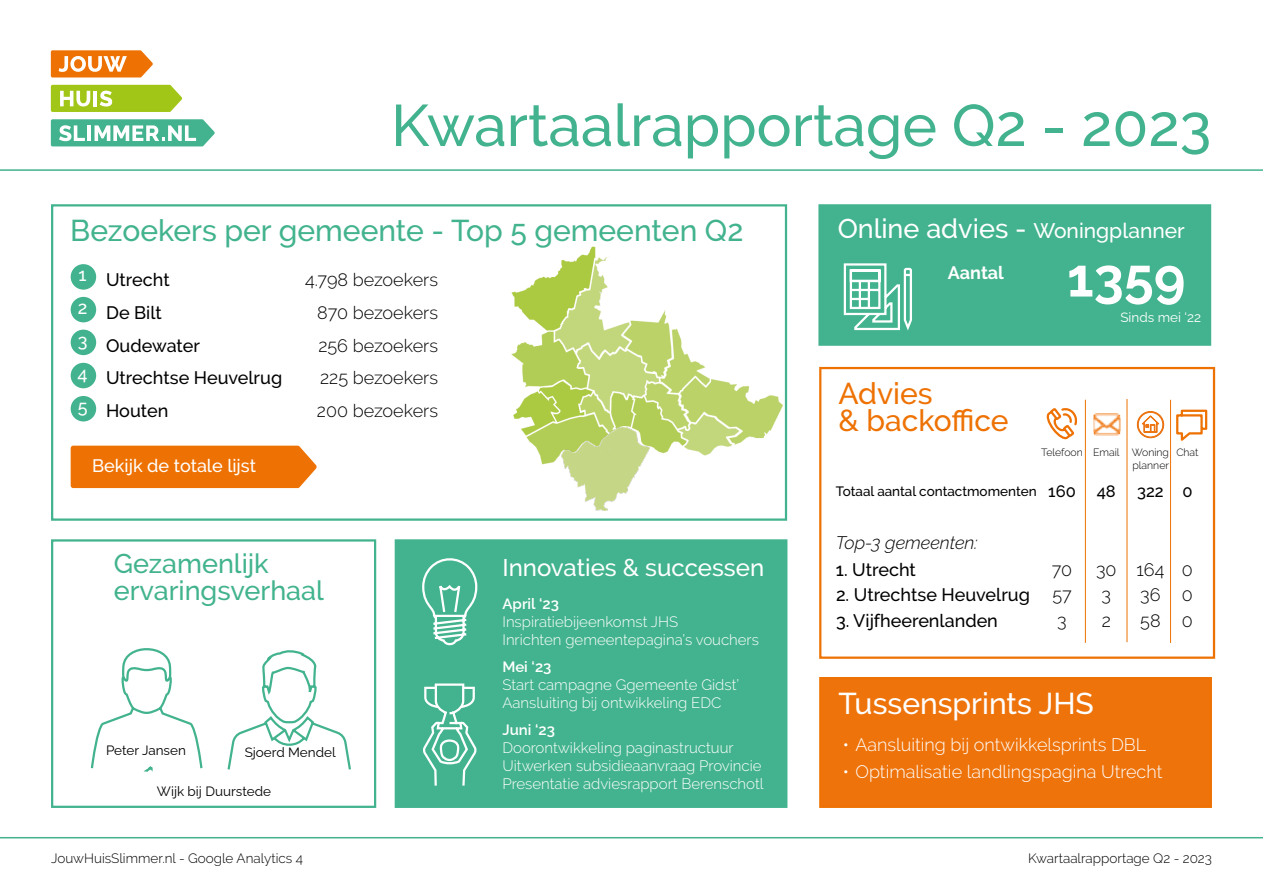
<style>
.page{position:relative;width:1263px;height:893px;background:#fff}
.page>*{position:absolute;margin:0;border:0;box-sizing:border-box;transform-origin:0 0}
.t1{font:500 58.5px "Raleway";color:#42b38e}
.t2{font:700 54px "Raleway";color:#fff}
.t3{font:500 30px "Raleway";color:#42b38e}
.t4{font:500 30px/27px "Raleway";color:#ee7203}
.t5{font:500 30px "Raleway";color:#fff}
.t6{font:500 27px/27px "Raleway";color:#42b38e}
.t7{font:500 27px "Raleway";color:#fff}
.t8{font:500 24px "Raleway";color:#fff}
.t9{font:500 18px "Raleway";color:#000}
.t10{font:300 18px "Raleway";color:#000}
.t11{font:300 18px "Raleway";color:#fff}
.t12{font:500 18px/33px "Raleway";color:#fff;text-align:justify}
.t13{font:italic 300 18px "Raleway";color:#000}
.t14{font:700 18px "Raleway";color:#fff}
.t15{font:500 16.5px "Raleway";color:#000}
.t16{font:300 15px/18px "Raleway";color:#fff}
.t17{font:600 15px "Raleway";color:#fff}
.t18{font:300 13.5px "Raleway";color:#000}
.t19{font:13.5px "Raleway";color:#000}
.t20{font:500 13.5px "Raleway";color:#000}
.t21{font:13.5px "Raleway";color:#fff}
.t22{font:300 10.5px/12.6px "Raleway";color:#000;text-align:right}
.s1{font-size:21px}
.s2{font-size:16.5px}
</style>
<div class="page">
<svg style="left:51px;top:50px;width:102px;height:27px"></svg>
<svg style="left:51px;top:85px;width:131px;height:27px;background:#b1cf3d"></svg>
<svg style="left:51px;top:119px;width:164px;height:27px"></svg>
<div style="left:51px;top:539px;width:325px;height:269px;border:2px solid #42b38e"></div>
<div style="left:819px;top:367px;width:396px;height:292px;border:2px solid #ee7203"></div>
<img style="left:511px;top:242px;width:277px;height:231px">
<div style="left:51px;top:204px;width:736px;height:317px;border:2px solid #42b38e"></div>
<div style="left:71px;top:446px;width:246px;height:42px;background:#ee7203"></div>
<div style="left:819px;top:205px;width:391px;height:140px;background:#42b38e"></div>
<div style="left:818px;top:204px;width:393px;height:142px;border:2px solid #42b38e"></div>
<div style="left:820px;top:678px;width:391px;height:129px;background:#ee730b"></div>
<div style="left:819px;top:677px;width:393px;height:131px;border:2px solid #ee7203"></div>
<hr style="left:0;top:837px;width:1263px;height:1px;background:#42b38e">
<hr style="left:0;top:169px;width:1263px;height:2px;background:#42b38e">
<div style="left:396px;top:540px;width:390px;height:267px;background:#42b38e"></div>
<div style="left:395px;top:539px;width:392px;height:269px;border:2px solid #42b38e"></div>
<div style="left:71px;top:264px;width:25px;height:26px;background:#42b38e;border-radius:50%"></div>
<div style="left:71px;top:297px;width:25px;height:25px;background:#42b38e;border-radius:50%"></div>
<div style="left:71px;top:330px;width:25px;height:25px;background:#42b38e;border-radius:50%"></div>
<div style="left:71px;top:363px;width:25px;height:25px;background:#42b38e;border-radius:50%"></div>
<div style="left:71px;top:396px;width:25px;height:25px;background:#42b38e;border-radius:50%"></div>
<svg style="left:422px;top:558px;width:56px;height:87px"></svg>
<svg style="left:423px;top:683px;width:54px;height:103px"></svg>
<hr style="left:1085px;top:400px;width:1px;height:243px;background:#ee7203">
<svg style="left:1046px;top:408px;width:31px;height:32px"></svg>
<svg style="left:1176px;top:409px;width:32px;height:32px"></svg>
<svg style="left:843px;top:263px;width:69px;height:68px"></svg>
<svg style="left:90px;top:648px;width:113px;height:124px"></svg>
<svg style="left:227px;top:650px;width:124px;height:120px"></svg>
<hr style="left:1126px;top:399px;width:1px;height:243px;background:#ee7203">
<hr style="left:1170px;top:400px;width:1px;height:243px;background:#ee7203">
<svg style="left:1137px;top:411px;width:27px;height:27px"></svg>
<img style="left:1094px;top:413px;width:26px;height:23px">
<img style="left:561px;top:428px;width:89px;height:82px">
<h1 class="t1" style="left:391px;top:92px;width:822px">Kwartaalrapportage Q2 - 2023</h1>
<h3 class="t3" style="left:70px;top:213px;width:675px">Bezoekers per gemeente - Top 5 gemeenten Q2</h3>
<h3 class="t7" style="left:838px;top:213px;width:349px">Online advies - <span class="s1">Woningplanner</span></h3>
<p class="t12" style="left:78px;top:258px;width:12px">1<br>2<br>3<br>4<br>5</p>
<h2 class="t2" style="left:1067px;top:247px;width:120px">1359</h2>
<p class="t14" style="left:948px;top:262px;width:58px">Aantal</p>
<p class="t9" style="left:106px;top:269px;width:65px">Utrecht</p>
<p class="t10" style="left:305px;top:269px;width:134px">4.798 bezoekers</p>
<p class="t9" style="left:106px;top:302px;width:57px">De Bilt</p>
<p class="t10" style="left:317px;top:302px;width:122px">870 bezoekers</p>
<p class="t9" style="left:106px;top:335px;width:95px">Oudewater</p>
<p class="t10" style="left:318px;top:335px;width:121px">256 bezoekers</p>
<p class="t9" style="left:106px;top:367px;width:178px">Utrechtse Heuvelrug</p>
<p class="t10" style="left:320px;top:367px;width:119px">225 bezoekers</p>
<p class="t9" style="left:106px;top:400px;width:64px">Houten</p>
<p class="t10" style="left:317px;top:400px;width:123px">200 bezoekers</p>
<p class="t21" style="left:1120px;top:306px;width:82px">Sinds mei ‘22</p>
<h3 class="t4" style="left:838px;top:380px;width:172px">Advies<br>&amp; backoffice</h3>
<p class="t12" style="left:92px;top:450px;width:165px">Bekijk de totale lijst</p>
<h3 class="t6" style="left:114px;top:550px;width:212px">Gezamenlijk ervaringsverhaal</h3>
<p class="t19" style="left:106px;top:740px;width:81px">Peter Jansen</p>
<p class="t19" style="left:245px;top:741px;width:93px">Sjoerd Mendel</p>
<p class="t19" style="left:157px;top:780px;width:116px">Wijk bij Duurstede</p>
<h3 class="t8" style="left:502px;top:554px;width:263px">Innovaties &amp; successen</h3>
<p class="t17" style="left:502px;top:592px;width:58px">April ‘23</p>
<p class="t16" style="left:502px;top:613px;width:258px">Inspiratiebijeenkomst JHS<br>Inrichten gemeentepagina’s vouchers</p>
<p class="t17" style="left:502px;top:654px;width:51px">Mei ‘23</p>
<p class="t16" style="left:502px;top:675px;width:238px">Start campagne Ggemeente Gidst’<br>Aansluiting bij ontwikkeling EDC</p>
<p class="t17" style="left:502px;top:717px;width:54px">Juni ‘23</p>
<p class="t16" style="left:502px;top:738px;width:263px">Doorontwikkeling paginastructuur<br>Uitwerken subsidieaanvraag Provincie<br>Presentatie adviesrapport Berenschotl</p>
<p class="t22" style="left:1041px;top:446px;width:129px">Telefoon Email Woning planner</p>
<p class="t22" style="left:1176px;top:446px;width:24px">Chat</p>
<p class="t20" style="left:836px;top:483px;width:241px">Totaal aantal contactmomenten <span class="s2">160</span></p>
<p class="t15" style="left:1097px;top:482px;width:21px">48</p>
<p class="t15" style="left:1137px;top:482px;width:57px">322 0</p>
<p class="t13" style="left:836px;top:532px;width:143px">Top-3 gemeenten:</p>
<p class="t9" style="left:836px;top:559px;width:81px">1. Utrecht</p>
<p class="t10" style="left:1052px;top:559px;width:22px">70</p>
<p class="t10" style="left:1096px;top:559px;width:98px">30 164 0</p>
<p class="t9" style="left:836px;top:585px;width:195px">2. Utrechtse Heuvelrug</p>
<p class="t10" style="left:1052px;top:585px;width:21px">57</p>
<p class="t10" style="left:1101px;top:585px;width:11px">3</p>
<p class="t10" style="left:1140px;top:585px;width:54px">36 0</p>
<p class="t9" style="left:836px;top:610px;width:163px">3. Vijfheerenlanden</p>
<p class="t10" style="left:1057px;top:610px;width:11px">3</p>
<p class="t10" style="left:1102px;top:610px;width:11px">2</p>
<p class="t10" style="left:1140px;top:610px;width:54px">58 0</p>
<h3 class="t5" style="left:838px;top:686px;width:257px">Tussensprints JHS</h3>
<p class="t11" style="left:843px;top:735px;width:305px">• Aansluiting bij ontwikkelsprints DBL</p>
<p class="t11" style="left:843px;top:762px;width:321px">• Optimalisatie landlingspagina Utrecht</p>
<p class="t18" style="left:51px;top:850px;width:253px">JouwHuisSlimmer.nl - Google Analytics 4</p>
<p class="t18" style="left:1028px;top:850px;width:185px">Kwartaalrapportage Q2 - 2023</p>
</div>
